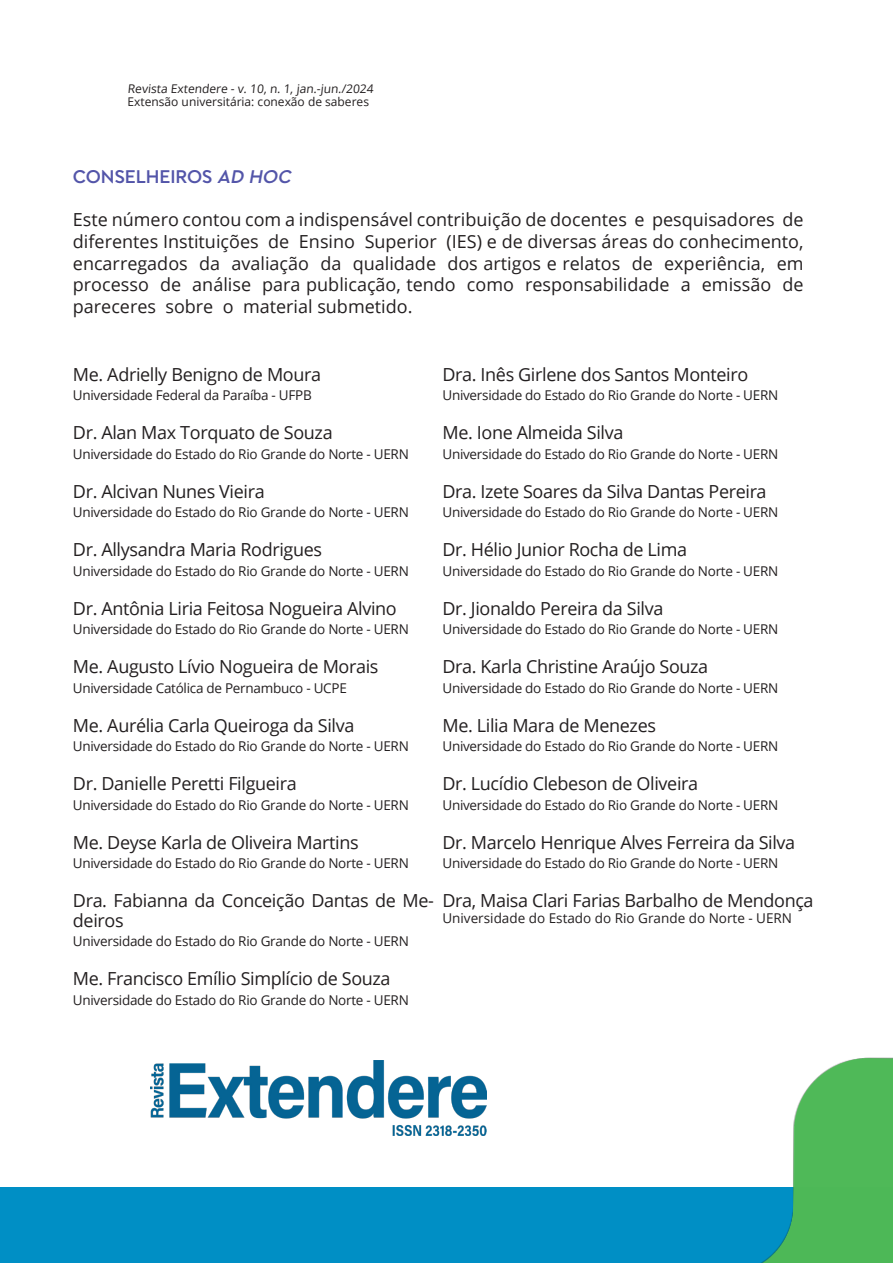
<style>
.page{position:relative;width:893px;height:1263px;background:#fff}
.page>*{position:absolute;margin:0;border:0;box-sizing:border-box;transform-origin:0 0}
.t1{font:18px/21.6px "Open Sans";letter-spacing:-.02em;color:#231f20;text-align:justify}
.t2{font:500 18px "Megabyte";color:#5355a9}
.t3{font:13.5px "Open Sans";letter-spacing:-.02em;color:#231f20}
.t4{font:13.5px "Open Sans";color:#231f20}
.t5{font:12px "Open Sans";color:#231f20}
.s1{font-style:italic}
</style>
<div class="page">
<img style="left:151px;top:1061px;width:336px;height:74px">
<div style="left:0;top:1187px;width:893px;height:76px;background:#008fc5"></div>
<img style="left:761px;top:1057px;width:132px;height:206px">
<p class="t5" style="left:128px;top:80px;width:249px">Revista Extendere - v. 10, n. 1, jan.-jun./2024</p>
<p class="t5" style="left:128px;top:94px;width:243px">Extensão universitária: conexão de saberes</p>
<p class="t2" style="left:73px;top:164px;width:223px">CONSELHEIROS <span class="s1">AD HOC</span></p>
<p class="t1" style="left:73px;top:209px;width:732px">Este número contou com a indispensável contribuição de docentes e pesquisadores de diferentes Instituições de Ensino Superior (IES) e de diversas áreas do conhecimento, encarregados da avaliação da qualidade dos artigos e relatos de experiência, em processo de análise para publicação, tendo como responsabilidade a emissão de pareceres sobre o material submetido.</p>
<p class="t1" style="left:73px;top:363px;width:250px">Me. Adrielly Benigno de Moura</p>
<p class="t3" style="left:73px;top:386px;width:240px">Universidade Federal da Paraíba - UFPB</p>
<p class="t1" style="left:73px;top:421px;width:261px">Dr. Alan Max Torquato de Souza</p>
<p class="t3" style="left:73px;top:444px;width:337px">Universidade do Estado do Rio Grande do Norte - UERN</p>
<p class="t1" style="left:73px;top:480px;width:193px">Dr. Alcivan Nunes Vieira</p>
<p class="t3" style="left:73px;top:503px;width:337px">Universidade do Estado do Rio Grande do Norte - UERN</p>
<p class="t1" style="left:73px;top:538px;width:251px">Dr. Allysandra Maria Rodrigues</p>
<p class="t3" style="left:73px;top:561px;width:337px">Universidade do Estado do Rio Grande do Norte - UERN</p>
<p class="t1" style="left:73px;top:597px;width:325px">Dr. Antônia Liria Feitosa Nogueira Alvino</p>
<p class="t3" style="left:73px;top:620px;width:337px">Universidade do Estado do Rio Grande do Norte - UERN</p>
<p class="t1" style="left:73px;top:655px;width:307px">Me. Augusto Lívio Nogueira de Morais</p>
<p class="t3" style="left:73px;top:678px;width:275px">Universidade Católica de Pernambuco - UCPE</p>
<p class="t1" style="left:73px;top:714px;width:283px">Me. Aurélia Carla Queiroga da Silva</p>
<p class="t3" style="left:73px;top:737px;width:337px">Universidade do Estado do Rio Grande do Norte - UERN</p>
<p class="t1" style="left:73px;top:772px;width:225px">Dr. Danielle Peretti Filgueira</p>
<p class="t3" style="left:73px;top:795px;width:337px">Universidade do Estado do Rio Grande do Norte - UERN</p>
<p class="t1" style="left:73px;top:831px;width:287px">Me. Deyse Karla de Oliveira Martins</p>
<p class="t3" style="left:73px;top:854px;width:337px">Universidade do Estado do Rio Grande do Norte - UERN</p>
<p class="t1" style="left:73px;top:890px;width:363px;line-height:19.5px">Dra. Fabianna da Conceição Dantas de Me&shy;deiros</p>
<p class="t3" style="left:73px;top:932px;width:337px">Universidade do Estado do Rio Grande do Norte - UERN</p>
<p class="t1" style="left:73px;top:967px;width:319px">Me. Francisco Emílio Simplício de Souza</p>
<p class="t3" style="left:73px;top:990px;width:337px">Universidade do Estado do Rio Grande do Norte - UERN</p>
<p class="t1" style="left:442px;top:363px;width:307px">Dra. Inês Girlene dos Santos Monteiro</p>
<p class="t3" style="left:442px;top:386px;width:337px">Universidade do Estado do Rio Grande do Norte - UERN</p>
<p class="t1" style="left:442px;top:421px;width:183px">Me. Ione Almeida Silva</p>
<p class="t3" style="left:442px;top:444px;width:337px">Universidade do Estado do Rio Grande do Norte - UERN</p>
<p class="t1" style="left:442px;top:480px;width:326px">Dra. Izete Soares da Silva Dantas Pereira</p>
<p class="t3" style="left:442px;top:503px;width:337px">Universidade do Estado do Rio Grande do Norte - UERN</p>
<p class="t1" style="left:442px;top:538px;width:246px">Dr. Hélio Junior Rocha de Lima</p>
<p class="t3" style="left:442px;top:561px;width:337px">Universidade do Estado do Rio Grande do Norte - UERN</p>
<p class="t1" style="left:442px;top:597px;width:222px">Dr. Jionaldo Pereira da Silva</p>
<p class="t3" style="left:442px;top:620px;width:337px">Universidade do Estado do Rio Grande do Norte - UERN</p>
<p class="t1" style="left:442px;top:655px;width:267px">Dra. Karla Christine Araújo Souza</p>
<p class="t3" style="left:442px;top:678px;width:337px">Universidade do Estado do Rio Grande do Norte - UERN</p>
<p class="t1" style="left:442px;top:714px;width:215px">Me. Lilia Mara de Menezes</p>
<p class="t3" style="left:442px;top:737px;width:337px">Universidade do Estado do Rio Grande do Norte - UERN</p>
<p class="t1" style="left:442px;top:772px;width:257px">Dr. Lucídio Clebeson de Oliveira</p>
<p class="t3" style="left:442px;top:795px;width:337px">Universidade do Estado do Rio Grande do Norte - UERN</p>
<p class="t1" style="left:442px;top:831px;width:354px">Dr. Marcelo Henrique Alves Ferreira da Silva</p>
<p class="t3" style="left:442px;top:854px;width:337px">Universidade do Estado do Rio Grande do Norte - UERN</p>
<p class="t1" style="left:442px;top:889px;width:373px">Dra, Maisa Clari Farias Barbalho de Mendonça</p>
<p class="t4" style="left:442px;top:909px;width:351px">Universidade do Estado do Rio Grande do Norte - UERN</p>
</div>
